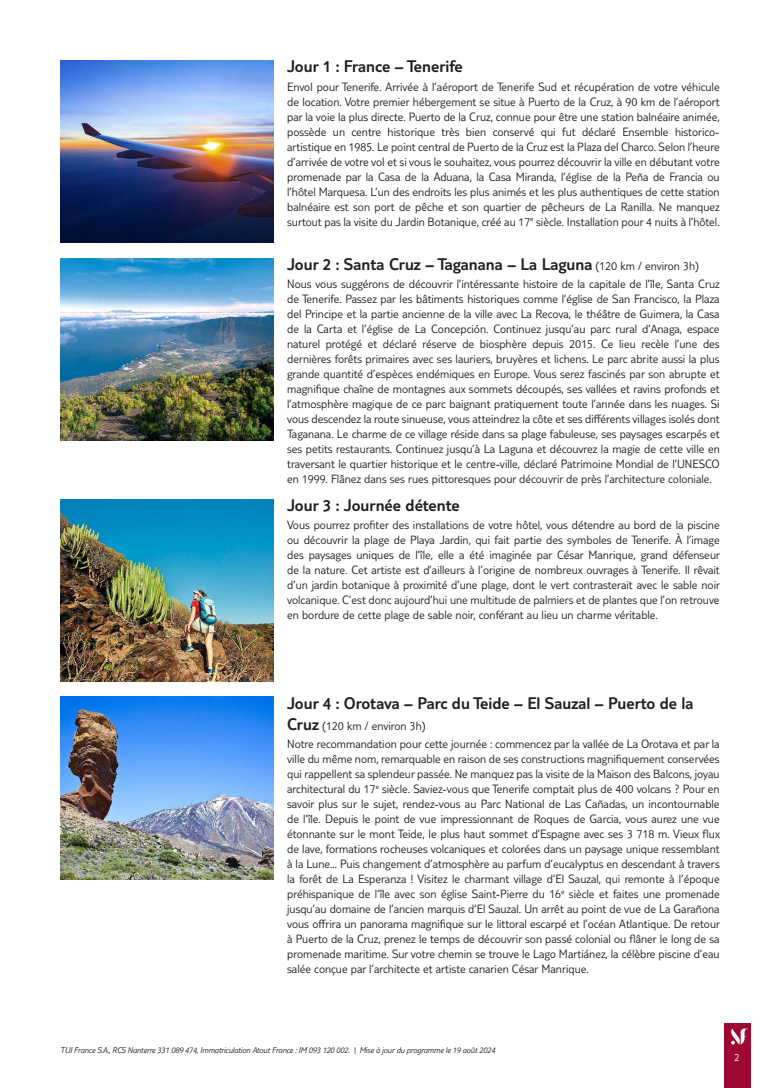
<style>
.page{position:relative;width:780px;height:1088px;background:#fff}
.page>*{position:absolute;margin:0;border:0;box-sizing:border-box;transform-origin:0 0}
.t1{font:300 17.5px "TUI Type";color:#231f20}
.t2{font:300 12.5px/15px "TUI Type";color:#231f20;text-align:justify}
.t3{font:300 11.25px "TUI Type";color:#fff}
.t4{font:italic 300 8.75px "TUI Type";letter-spacing:-.02em;color:#231f20}
.s1{font-size:12.5px}
.s2{font-size:17.5px}
</style>
<div class="page">
<div style="left:724px;top:1023px;width:26px;height:65px;background:#9e0832"></div>
<svg style="left:731px;top:1028px;width:17px;height:16px"></svg>
<img style="left:60px;top:60px;width:213px;height:182px">
<img style="left:60px;top:258px;width:213px;height:182px">
<img style="left:60px;top:499px;width:213px;height:182px">
<img style="left:60px;top:697px;width:213px;height:182px">
<h1 class="t1" style="left:287px;top:56px;width:177px">Jour 1 : France – Tenerife</h1>
<p class="t2" style="left:287px;top:79px;width:434px">Envol pour Tenerife. Arrivée à l’aéroport de Tenerife Sud et récupération de votre véhicule de location. Votre premier hébergement se situe à Puerto de la Cruz, à 90 km de l’aéroport par la voie la plus directe. Puerto de la Cruz, connue pour être une station balnéaire animée, possède un centre historique très bien conservé qui fut déclaré Ensemble historico&shy;artistique en 1985. Le point central de Puerto de la Cruz est la Plaza del Charco. Selon l’heure d’arrivée de votre vol et si vous le souhaitez, vous pourrez découvrir la ville en débutant votre promenade par la Casa de la Aduana, la Casa Miranda, l’église de la Peña de Francia ou l’hôtel Marquesa. L’un des endroits les plus animés et les plus authentiques de cette station balnéaire est son port de pêche et son quartier de pêcheurs de La Ranilla. Ne manquez surtout pas la visite du Jardin Botanique, créé au 17<sup>e</sup> siècle. Installation pour 4 nuits à l’hôtel.</p>
<h1 class="t1" style="left:287px;top:254px;width:413px">Jour 2 : Santa Cruz – Taganana – La Laguna <span class="s1">(120 km / environ 3h)</span></h1>
<p class="t2" style="left:287px;top:276px;width:434px">Nous vous suggérons de découvrir l’intéressante histoire de la capitale de l’île, Santa Cruz de Tenerife. Passez par les bâtiments historiques comme l’église de San Francisco, la Plaza del Principe et la partie ancienne de la ville avec La Recova, le théâtre de Guimera, la Casa de la Carta et l’église de La Concepción. Continuez jusqu’au parc rural d’Anaga, espace naturel protégé et déclaré réserve de biosphère depuis 2015. Ce lieu recèle l’une des dernières forêts primaires avec ses lauriers, bruyères et lichens. Le parc abrite aussi la plus grande quantité d’espèces endémiques en Europe. Vous serez fascinés par son abrupte et magnifique chaîne de montagnes aux sommets découpés, ses vallées et ravins profonds et l’atmosphère magique de ce parc baignant pratiquement toute l’année dans les nuages. Si vous descendez la route sinueuse, vous atteindrez la côte et ses différents villages isolés dont Taganana. Le charme de ce village réside dans sa plage fabuleuse, ses paysages escarpés et ses petits restaurants. Continuez jusqu’à La Laguna et découvrez la magie de cette ville en traversant le quartier historique et le centre-ville, déclaré Patrimoine Mondial de l’UNESCO en 1999. Flânez dans ses rues pittoresques pour découvrir de près l’architecture coloniale.</p>
<h1 class="t1" style="left:287px;top:495px;width:174px">Jour 3 : Journée détente</h1>
<p class="t2" style="left:287px;top:517px;width:434px">Vous pourrez profiter des installations de votre hôtel, vous détendre au bord de la piscine ou découvrir la plage de Playa Jardin, qui fait partie des symboles de Tenerife. À l’image des paysages uniques de l’île, elle a été imaginée par César Manrique, grand défenseur de la nature. Cet artiste est d’ailleurs à l’origine de nombreux ouvrages à Tenerife. Il rêvait d’un jardin botanique à proximité d’une plage, dont le vert contrasterait avec le sable noir volcanique. C’est donc aujourd’hui une multitude de palmiers et de plantes que l’on retrouve en bordure de cette plage de sable noir, conférant au lieu un charme véritable.</p>
<h1 class="t1" style="left:287px;top:693px;width:408px">Jour 4 : Orotava – Parc du Teide – El Sauzal – Puerto de la</h1>
<p class="t2" style="left:287px;top:716px;width:434px;line-height:18.5px"><span class="s2">Cruz</span> (120 km / environ 3h)<br>Notre recommandation pour cette journée : commencez par la vallée de La Orotava et par la</p>
<p class="t2" style="left:287px;top:751px;width:434px">ville du même nom, remarquable en raison de ses constructions magnifiquement conservées qui rappellent sa splendeur passée. Ne manquez pas la visite de la Maison des Balcons, joyau architectural du 17<sup>e</sup> siècle. Saviez-vous que Tenerife comptait plus de 400 volcans ? Pour en savoir plus sur le sujet, rendez-vous au Parc National de Las Cañadas, un incontournable de l’île. Depuis le point de vue impressionnant de Roques de Garcia, vous aurez une vue étonnante sur le mont Teide, le plus haut sommet d’Espagne avec ses 3 718 m. Vieux flux de lave, formations rocheuses volcaniques et colorées dans un paysage unique ressemblant à la Lune... Puis changement d’atmosphère au parfum d’eucalyptus en descendant à travers la forêt de La Esperanza ! Visitez le charmant village d’El Sauzal, qui remonte à l’époque préhispanique de l’île avec son église Saint-Pierre du 16<sup>e</sup> siècle et faites une promenade jusqu’au domaine de l’ancien marquis d’El Sauzal. Un arrêt au point de vue de La Garañona vous offrira un panorama magnifique sur le littoral escarpé et l’océan Atlantique. De retour à Puerto de la Cruz, prenez le temps de découvrir son passé colonial ou flâner le long de sa promenade maritime. Sur votre chemin se trouve le Lago Martiánez, la célèbre piscine d’eau salée conçue par l’architecte et artiste canarien César Manrique.</p>
<p class="t4" style="left:60px;top:1045px;width:436px">TUI France S.A., RCS Nanterre 331 089 474, Immatriculation Atout France : IM 093 120 002. | Mise à jour du programme le 19 août 2024</p>
<p class="t3" style="left:734px;top:1050px;width:7px">2</p>
</div>
